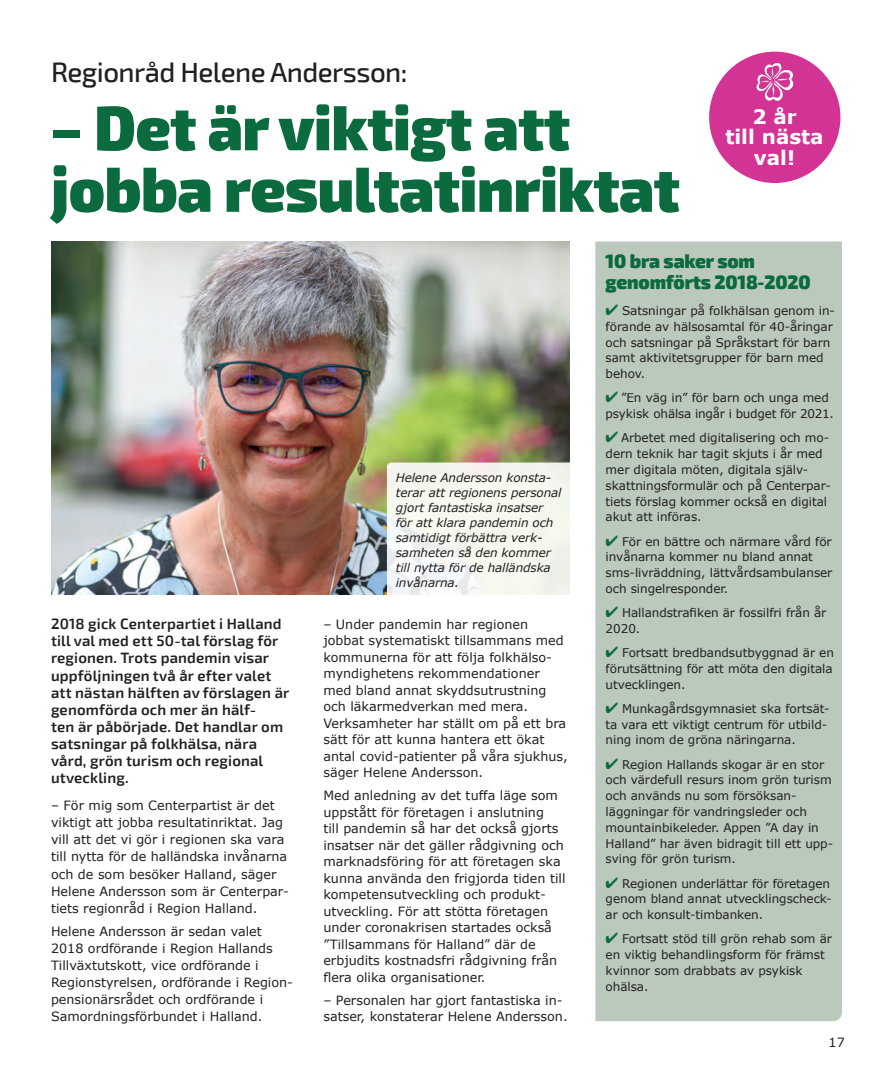
<style>
.page{position:relative;width:893px;height:1085px;background:#fff}
.page>*{position:absolute;margin:0;border:0;box-sizing:border-box;transform-origin:0 0}
.t1{font:900 63px/61.5px "Exo 2";letter-spacing:-.01em;color:#0b6b3e;scale:.95 1}
.t2{font:500 27.75px "Exo 2";letter-spacing:-.02em;color:#231f20}
.t3{font:700 19.95px/20.7px "Verdana";color:#fff;text-align:center}
.t4{font:900 19.5px/21px "Exo 2";letter-spacing:-.01em;color:#0b6b3e;scale:.95 1}
.t5{font:600 15px/17.1px "Exo 2";letter-spacing:.01em;color:#231f20}
.t6{font:12.75px/16.5px "Verdana";color:#231f20}
.t7{font:12px/15.8px "Verdana";letter-spacing:-.005em;color:#231f20}
.t8{font:italic 12px/15px "Verdana";letter-spacing:-.01em;color:#231f20}
.s1{color:#0b6b3e}
</style>
<div class="page">
<div style="left:595px;top:241px;width:247px;height:779px;background:#bac9bb"></div>
<div style="left:709px;top:52px;width:131px;height:131px;background:#d33394;border-radius:50%"></div>
<svg style="left:756px;top:63px;width:38px;height:38px"></svg>
<img style="left:51px;top:241px;width:519px;height:353px">
<div style="left:387px;top:462px;width:196px;height:149px;background:linear-gradient(to right,#f5f7f3,#f7f9f1);border-radius:4px"></div>
<h2 class="t2" style="left:51px;top:55px;width:358px">Regionråd Helene Andersson:</h2>
<h1 class="t1" style="left:51px;top:99px;width:663px">– Det är viktigt att jobba resultatinriktat</h1>
<h3 class="t3" style="left:725px;top:105px;width:100px">2 år<br>till nästa val!</h3>
<p class="t5" style="left:51px;top:615px;width:240px">2018 gick Centerpartiet i Halland till val med ett 50-tal förslag för regionen. Trots pandemin visar uppföljningen två år efter valet att nästan hälften av förslagen är genomförda och mer än hälf-<br>ten är påbörjade. Det handlar om satsningar på folkhälsa, nära vård, grön turism och regional utveckling.</p>
<p class="t6" style="left:51px;top:796px;width:239px;line-height:17px">– För mig som Centerpartist är det viktigt att jobba resultatinriktat. Jag vill att det vi gör i regionen ska vara till nytta för de halländska invånarna och de som besöker Halland, säger Helene Andersson som är Centerpar&shy;tiets regionråd i Region Halland.</p>
<p class="t6" style="left:51px;top:922px;width:243px;line-height:17px">Helene Andersson är sedan valet 2018 ordförande i Region Hallands Tillväxtutskott, vice ordförande i Regionstyrelsen, ordförande i Region&shy;pensionärsrådet och ordförande i Samordningsförbundet i Halland.</p>
<p class="t8" style="left:396px;top:469px;width:167px">Helene Andersson konsta&shy;terar att regionens personal gjort fantastiska insatser för att klara pandemin och samtidigt förbättra verk&shy;samheten så den kommer till nytta för de halländska invånarna.</p>
<p class="t6" style="left:323px;top:615px;width:246px">– Under pandemin har regionen jobbat systematiskt tillsammans med kommunerna för att följa folkhälso&shy;myndighetens rekommendationer med bland annat skyddsutrustning och läkarmedverkan med mera.<br>Verksamheter har ställt om på ett bra sätt för att kunna hantera ett ökat antal covid-patienter på våra sjukhus, säger Helene Andersson.</p>
<p class="t6" style="left:323px;top:786px;width:244px">Med anledning av det tuffa läge som uppstått för företagen i anslutning<br>till pandemin så har det också gjorts insatser när det gäller rådgivning och marknadsföring för att företagen ska kunna använda den frigjorda tiden till kompetensutveckling och produkt&shy;utveckling. För att stötta företagen under coronakrisen startades också ”Tillsammans för Halland” där de erbjudits kostnadsfri rådgivning från flera olika organisationer.</p>
<p class="t6" style="left:323px;top:991px;width:246px">– Personalen har gjort fantastiska in&shy;satser, konstaterar Helene Andersson.</p>
<h3 class="t4" style="left:606px;top:251px;width:217px">10 bra saker som genomförts 2018-2020</h3>
<p class="t7" style="left:606px;top:302px;width:231px"><span class="s1">✔</span> Satsningar på folkhälsan genom in&shy;förande av hälsosamtal för 40-åringar och satsningar på Språkstart för barn samt aktivitetsgrupper för barn med behov.</p>
<p class="t7" style="left:606px;top:390px;width:230px"><span class="s1">✔</span> ”En väg in” för barn och unga med psykisk ohälsa ingår i budget för 2021.</p>
<p class="t7" style="left:606px;top:430px;width:227px"><span class="s1">✔</span> Arbetet med digitalisering och mo&shy;dern teknik har tagit skjuts i år med mer digitala möten, digitala själv&shy;skattningsformulär och på Centerpar&shy;tiets förslag kommer också en digital akut att införas.</p>
<p class="t7" style="left:606px;top:533px;width:228px"><span class="s1">✔</span> För en bättre och närmare vård för invånarna kommer nu bland annat sms-livräddning, lättvårdsambulanser och singelresponder.</p>
<p class="t7" style="left:606px;top:604px;width:222px"><span class="s1">✔</span> Hallandstrafiken är fossilfri från år<br>2020.</p>
<p class="t7" style="left:606px;top:644px;width:230px;text-align:justify"><span class="s1">✔</span> Fortsatt bredbandsutbyggnad är en förutsättning för att möta den digitala utvecklingen.</p>
<p class="t7" style="left:606px;top:700px;width:225px"><span class="s1">✔</span> Munkagårdsgymnasiet ska fortsät&shy;ta vara ett viktigt centrum för utbild&shy;ning inom de gröna näringarna.</p>
<p class="t7" style="left:606px;top:756px;width:229px"><span class="s1">✔</span> Region Hallands skogar är en stor och värdefull resurs inom grön turism och används nu som försöksan&shy;läggningar för vandringsleder och mountainbikeleder. Appen ”A day in Halland” har även bidragit till ett upp&shy;sving för grön turism.</p>
<p class="t7" style="left:606px;top:874px;width:228px"><span class="s1">✔</span> Regionen underlättar för företagen genom bland annat utvecklingscheck&shy;ar och konsult-timbanken.</p>
<p class="t7" style="left:606px;top:930px;width:228px"><span class="s1">✔</span> Fortsatt stöd till grön rehab som är en viktig behandlingsform för främst kvinnor som drabbats av psykisk ohälsa.</p>
<p class="t6" style="left:829px;top:1033px;width:18px">17</p>
</div>
